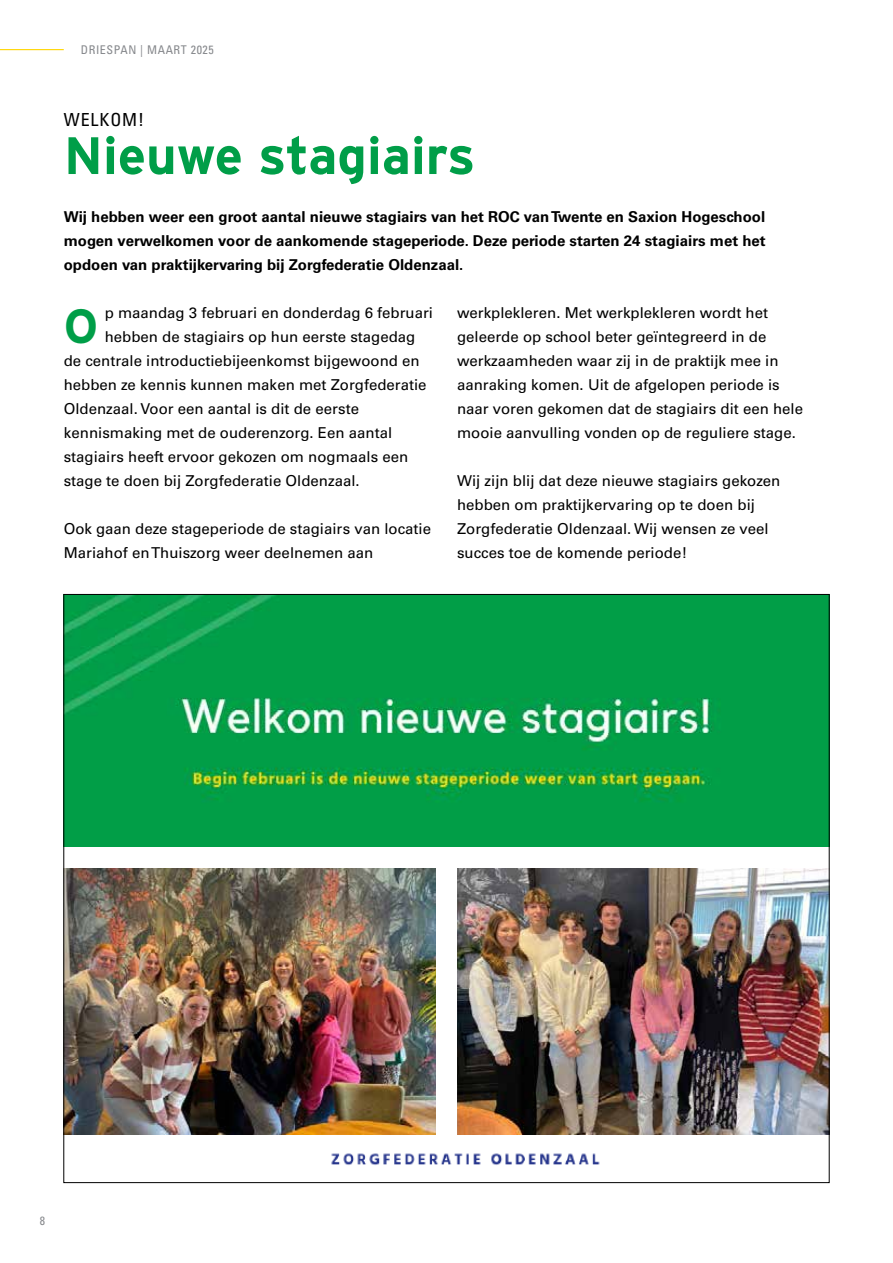
<style>
.page{position:relative;width:893px;height:1263px;background:#fff}
.page>*{position:absolute;margin:0;border:0;box-sizing:border-box;transform-origin:0 0}
.t1{font:700 52.5px "Interstate";color:#009e48}
.t2{font:700 48px "Interstate";color:#009e48}
.t3{font:condensed 18px "Univers LT Std";letter-spacing:.05em;color:#000}
.t4{font:15px/24px "Univers LT Std";color:#000}
.t5{font:700 15px/24px "Univers LT Std";color:#000;text-align:justify}
.t6{font:condensed 12px "Univers LT Std";letter-spacing:.05em;color:#86888c}
</style>
<div class="page">
<img style="left:65px;top:596px;width:763px;height:251px">
<hr style="left:0;top:49px;width:64px;height:1px;background:#ffd600">
<img style="left:331px;top:1153px;width:269px;height:12px">
<img style="left:65px;top:869px;width:371px;height:265px">
<img style="left:457px;top:869px;width:371px;height:265px">
<p class="t6" style="left:81px;top:42px;width:135px">DRIESPAN | MAART 2025</p>
<p class="t3" style="left:64px;top:108px;width:82px">WELKOM!</p>
<h1 class="t1" style="left:64px;top:126px;width:413px">Nieuwe stagiairs</h1>
<p class="t5" style="left:64px;top:205px;width:703px">Wij hebben weer een groot aantal nieuwe stagiairs van het ROC van Twente en Saxion Hogeschool mogen verwelkomen voor de aankomende stageperiode. Deze periode starten 24 stagiairs met het opdoen van praktijkervaring bij Zorgfederatie Oldenzaal.</p>
<p class="t4" style="left:105px;top:301px;width:330px">p maandag 3 februari en donderdag 6 februari</p>
<p class="t4" style="left:105px;top:325px;width:312px">hebben de stagiairs op hun eerste stagedag</p>
<p class="t4" style="left:64px;top:349px;width:357px">de centrale introductiebijeenkomst bijgewoond en</p>
<p class="t4" style="left:64px;top:373px;width:364px">hebben ze kennis kunnen maken met Zorgfederatie</p>
<p class="t4" style="left:64px;top:397px;width:297px">Oldenzaal. Voor een aantal is dit de eerste</p>
<p class="t4" style="left:64px;top:421px;width:330px">kennismaking met de ouderenzorg. Een aantal</p>
<p class="t4" style="left:64px;top:445px;width:346px">stagiairs heeft ervoor gekozen om nogmaals een</p>
<p class="t4" style="left:64px;top:469px;width:297px">stage te doen bij Zorgfederatie Oldenzaal.</p>
<p class="t4" style="left:64px;top:517px;width:369px">Ook gaan deze stageperiode de stagiairs van locatie<br>Mariahof en Thuiszorg weer deelnemen aan</p>
<h2 class="t2" style="left:64px;top:299px;width:36px">O</h2>
<p class="t4" style="left:457px;top:301px;width:348px">werkplekleren. Met werkplekleren wordt het geleerde op school beter geïntegreerd in de werkzaamheden waar zij in de praktijk mee in aanraking komen. Uit de afgelopen periode is naar voren gekomen dat de stagiairs dit een hele mooie aanvulling vonden op de reguliere stage.</p>
<p class="t4" style="left:457px;top:469px;width:325px">Wij zijn blij dat deze nieuwe stagiairs gekozen hebben om praktijkervaring op te doen bij Zorgfederatie Oldenzaal. Wij wensen ze veel succes toe de komende periode!</p>
<p class="t6" style="left:40px;top:1213px;width:7px">8</p>
</div>
